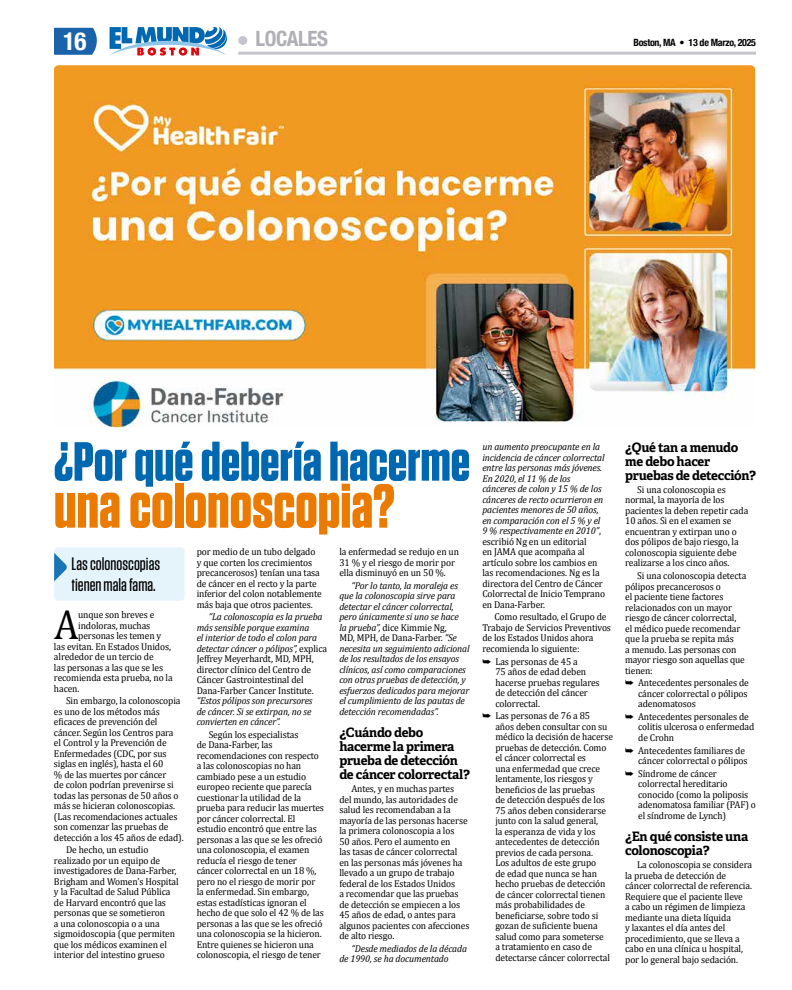
<style>
.page{position:relative;width:792px;height:990px;background:#fff}
.page>*{position:absolute;margin:0;border:0;box-sizing:border-box;transform-origin:0 0}
.t1{font:700 62px "Tungsten";color:#eb7a00}
.t2{font:700 55px "Tungsten";color:#0067b1}
.t3{font:41.5px "Cambria";color:#000;scale:.95 1}
.t4{font:700 condensed 25px "Helvetica Neue";color:#fff}
.t5{font:700 condensed 21px "Helvetica Neue";letter-spacing:-.02em;color:#b0afb5}
.t6{font:500 18px/21px "Tungsten";color:#000}
.t7{font:700 13px/14px "Adelle";letter-spacing:-.025em;color:#000}
.t8{font:10px/10.5px "Cambria";letter-spacing:-.01em;color:#000;scale:.95 1}
.t9{font:italic 10px/10.5px "Cambria";letter-spacing:-.01em;color:#000;scale:.95 1}
.t10{font:700 condensed 10px "Helvetica Neue";letter-spacing:-.03em;color:#000}
.s1{font-style:normal}
.s2{font-style:italic}
</style>
<div class="page">
<hr style="left:238px;top:52px;width:518px;height:3px;background:#c3c5ca">
<div style="left:238px;top:36px;width:9px;height:9px;background:#c3c5ca;border-radius:50%"></div>
<svg style="left:54px;top:28px;width:43px;height:27px"></svg>
<svg style="left:109px;top:27px;width:118px;height:29px"></svg>
<img style="left:54px;top:65px;width:701px;height:362px">
<div style="left:54px;top:547px;width:131px;height:54px;background:#e3f3fb;border-radius:4px"></div>
<svg style="left:54px;top:547px;width:13px;height:54px"></svg>
<h3 class="t5" style="left:255px;top:21px;width:74px">LOCALES</h3>
<h3 class="t4" style="left:63px;top:20px;width:25px">16</h3>
<p class="t10" style="left:633px;top:35px;width:124px">Boston, MA • 13 de Marzo, 2025</p>
<h2 class="t2" style="left:54px;top:432px;width:418px">¿Por qué debería hacerme</h2>
<h1 class="t1" style="left:54px;top:473px;width:342px">una colonoscopia?</h1>
<h3 class="t6" style="left:72px;top:554px;width:90px">Las colonoscopias tienen mala fama.</h3>
<p class="t8" style="left:339px;top:546px;width:127px">la enfermedad se redujo en un<br>31 % y el riesgo de morir por ella disminuyó en un 50 %.</p>
<p class="t9" style="left:339px;top:580px;width:139px;text-indent:12px">“Por lo tanto, la moraleja es que la colonoscopia sirve para detectar el cáncer colorrectal, pero únicamente si uno se hace<br>la prueba”, <span class="s1">dice Kimmie Ng,<br>MD, MPH, de Dana-Farber.</span> “Se necesita un seguimiento adicional de los resultados de los ensayos clínicos, así como comparaciones con otras pruebas de detección, y esfuerzos dedicados para mejorar el cumplimiento de las pautas de detección recomendadas”.</p>
<h3 class="t7" style="left:339px;top:726px;width:132px">¿Cuándo debo hacerme la primera prueba de detección de cáncer colorrectal?</h3>
<p class="t8" style="left:339px;top:783px;width:138px;text-indent:12px">Antes, y en muchas partes<br>del mundo, las autoridades de salud les recomendaban a la mayoría de las personas hacerse la primera colonoscopia a los<br>50 años. Pero el aumento en<br>las tasas de cáncer colorrectal en las personas más jóvenes ha llevado a un grupo de trabajo federal de los Estados Unidos<br>a recomendar que las pruebas de detección se empiecen a los<br>45 años de edad, o antes para algunos pacientes con afecciones de alto riesgo.</p>
<p class="t9" style="left:339px;top:943px;width:136px;text-indent:12px">“Desde mediados de la década de 1990, se ha documentado</p>
<p class="t8" style="left:197px;top:546px;width:133px">por medio de un tubo delgado y que corten los crecimientos precancerosos) tenían una tasa de cáncer en el recto y la parte inferior del colon notablemente más baja que otros pacientes.</p>
<p class="t8" style="left:197px;top:612px;width:139px;text-indent:12px"><span class="s2">“La colonoscopia es la prueba más sensible porque examina<br>el interior de todo el colon para detectar cáncer o pólipos”,</span> explica<br>Jeffrey Meyerhardt, MD, MPH, director clínico del Centro de<br>Cáncer Gastrointestinal del<br>Dana-Farber Cancer Institute.</p>
<p class="t9" style="left:197px;top:695px;width:124px">“Estos pólipos son precursores de cáncer. Si se extirpan, no se convierten en cáncer”.</p>
<p class="t8" style="left:197px;top:729px;width:136px;text-indent:12px">Según los especialistas<br>de Dana-Farber, las recomendaciones con respecto a las colonoscopias no han cambiado pese a un estudio europeo reciente que parecía cuestionar la utilidad de la prueba para reducir las muertes por cáncer colorrectal. El estudio encontró que entre las personas a las que se les ofreció una colonoscopia, el examen reducía el riesgo de tener cáncer colorrectal en un 18 %, pero no el riesgo de morir por la enfermedad. Sin embargo, estas estadísticas ignoran el hecho de que solo el 42 % de las personas a las que se les ofreció una colonoscopia se la hicieron.<br>Entre quienes se hicieron una colonoscopia, el riesgo de tener</p>
<h3 class="t3" style="left:54px;top:600px;width:27px">A</h3>
<p class="t8" style="left:78px;top:609px;width:82px">unque son breves e</p>
<p class="t8" style="left:78px;top:620px;width:77px">indoloras, muchas</p>
<p class="t8" style="left:78px;top:630px;width:89px">personas les temen y</p>
<p class="t8" style="left:54px;top:641px;width:125px">las evitan. En Estados Unidos,</p>
<p class="t8" style="left:54px;top:651px;width:106px">alrededor de un tercio de</p>
<p class="t8" style="left:54px;top:662px;width:116px">las personas a las que se les</p>
<p class="t8" style="left:54px;top:672px;width:126px">recomienda esta prueba, no la</p>
<p class="t8" style="left:54px;top:683px;width:28px">hacen.</p>
<p class="t8" style="left:54px;top:696px;width:138px;text-indent:12px">Sin embargo, la colonoscopia es uno de los métodos más eficaces de prevención del cáncer. Según los Centros para<br>el Control y la Prevención de<br>Enfermedades (CDC, por sus siglas en inglés), hasta el 60<br>% de las muertes por cáncer<br>de colon podrían prevenirse si todas las personas de 50 años o más se hicieran colonoscopias. (Las recomendaciones actuales son comenzar las pruebas de detección a los 45 años de edad).</p>
<p class="t8" style="left:54px;top:845px;width:133px;text-indent:12px">De hecho, un estudio realizado por un equipo de investigadores de Dana-Farber,<br>Brigham and Women’s Hospital y la Facultad de Salud Pública de Harvard encontró que las personas que se sometieron<br>a una colonoscopia o a una sigmoidoscopia (que permiten que los médicos examinen el interior del intestino grueso</p>
<p class="t9" style="left:482px;top:441px;width:131px">un aumento preocupante en la incidencia de cáncer colorrectal entre las personas más jóvenes.<br>En 2020, el 11 % de los cánceres de colon y 15 % de los cánceres de recto ocurrieron en pacientes menores de 50 años, en comparación con el 5 % y el<br>9 % respectivamente en 2010”<span class="s1">, escribió Ng en un editorial<br>en JAMA que acompaña al artículo sobre los cambios en las recomendaciones. Ng es la directora del Centro de Cáncer<br>Colorrectal de Inicio Temprano en Dana-Farber.</span></p>
<p class="t8" style="left:482px;top:612px;width:137px;text-indent:12px">Como resultado, el Grupo de<br>Trabajo de Servicios Preventivos de los Estados Unidos ahora recomienda lo siguiente:</p>
<p class="t8" style="left:495px;top:656px;width:111px;text-indent:-13px">➥ Las personas de 45 a<br>75 años de edad deben hacerse pruebas regulares de detección del cáncer colorrectal.</p>
<p class="t8" style="left:495px;top:710px;width:125px;text-indent:-13px">➥ Las personas de 76 a 85<br>años deben consultar con su médico la decisión de hacerse pruebas de detección. Como el cáncer colorrectal es<br>una enfermedad que crece lentamente, los riesgos y beneficios de las pruebas<br>de detección después de los<br>75 años deben considerarse junto con la salud general,<br>la esperanza de vida y los antecedentes de detección previos de cada persona.<br>Los adultos de este grupo<br>de edad que nunca se han hecho pruebas de detección de cáncer colorrectal tienen más probabilidades de beneficiarse, sobre todo si gozan de suficiente buena salud como para someterse<br>a tratamiento en caso de detectarse cáncer colorrectal</p>
<h3 class="t7" style="left:625px;top:441px;width:132px">¿Qué tan a menudo me debo hacer pruebas de detección?</h3>
<p class="t8" style="left:625px;top:484px;width:131px;text-indent:12px">Si una colonoscopia es normal, la mayoría de los pacientes la deben repetir cada<br>10 años. Si en el examen se encuentran y extirpan uno o dos pólipos de bajo riesgo, la colonoscopia siguiente debe realizarse a los cinco años.</p>
<p class="t8" style="left:625px;top:570px;width:129px;text-indent:12px">Si una colonoscopia detecta pólipos precancerosos o<br>el paciente tiene factores relacionados con un mayor riesgo de cáncer colorrectal,<br>el médico puede recomendar que la prueba se repita más<br>a menudo. Las personas con mayor riesgo son aquellas que tienen:</p>
<p class="t8" style="left:638px;top:678px;width:118px;text-indent:-13px">➥ Antecedentes personales de cáncer colorrectal o pólipos adenomatosos</p>
<p class="t8" style="left:638px;top:711px;width:124px;text-indent:-13px">➥ Antecedentes personales de colitis ulcerosa o enfermedad de Crohn</p>
<p class="t8" style="left:625px;top:745px;width:130px;text-align:right">➥ Antecedentes familiares de cáncer colorrectal o pólipos</p>
<p class="t8" style="left:638px;top:768px;width:126px;text-indent:-13px">➥ Síndrome de cáncer colorrectal hereditario conocido (como la poliposis adenomatosa familiar (PAF) o el síndrome de Lynch)</p>
<h3 class="t7" style="left:625px;top:830px;width:125px">¿En qué consiste una colonoscopia?</h3>
<p class="t8" style="left:625px;top:859px;width:135px;text-indent:12px">La colonoscopia se considera la prueba de detección de cáncer colorrectal de referencia.<br>Requiere que el paciente lleve<br>a cabo un régimen de limpieza mediante una dieta líquida<br>y laxantes el día antes del procedimiento, que se lleva a cabo en una clínica u hospital, por lo general bajo sedación.</p>
</div>
